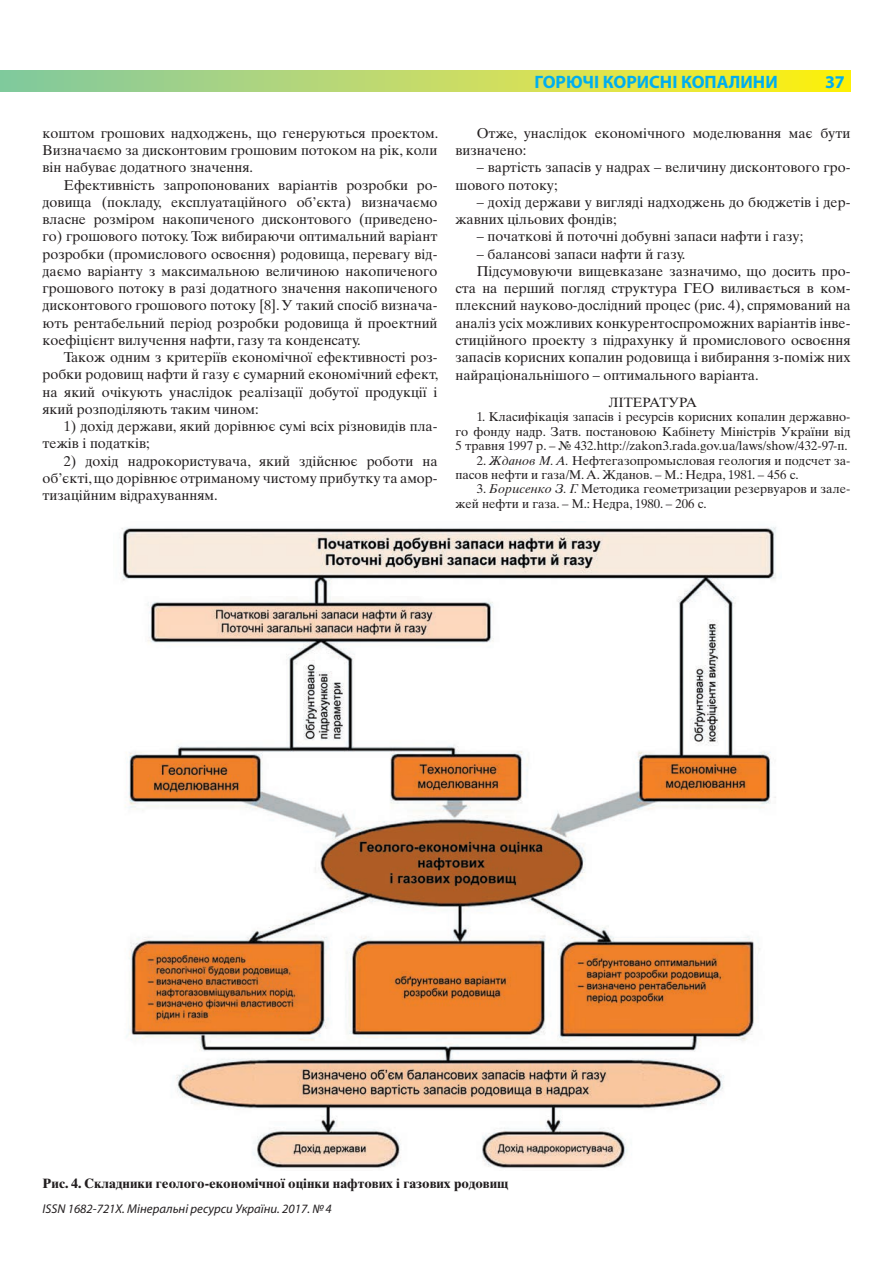
<style>
.page{position:relative;width:893px;height:1263px;background:#fff}
.page>*{position:absolute;margin:0;border:0;box-sizing:border-box;transform-origin:0 0}
.t1{font:700 18px "Myriad Pro";color:#00aeef}
.t2{font:14.25px/17.2px "Times Ten LT Std";color:#231f20;text-align:justify}
.t3{font:700 13.5px "Times Ten LT Std";color:#231f20}
.t4{font:13.5px "Times Ten LT Std";color:#231f20}
.t5{font:12.75px/14.4px "Times Ten LT Std";color:#231f20}
.t6{font:italic 12.75px "Myriad Pro";color:#231f20}
.s1{font-style:italic}
</style>
<div class="page">
<svg style="left:0;top:70px;width:850px;height:21px;background:#c3db62"></svg>
<img style="left:121px;top:527px;width:655px;height:641px">
<p class="t2" style="left:43px;top:124px;width:397px">коштом грошових надходжень, що генеруються проектом.<br>Визначаємо за дисконтовим грошовим потоком на рік, коли він набуває додатного значення.</p>
<p class="t2" style="left:43px;top:176px;width:396px;text-indent:21px">Ефективність запропонованих варіантів розробки ро&shy;довища (покладу, експлуатаційного об’єкта) визначаємо власне розміром накопиченого дисконтового (приведено&shy;го) грошового потоку. Тож вибираючи оптимальний варіант розробки (промислового освоєння) родовища, перевагу від&shy;даємо варіанту з максимальною величиною накопиченого грошового потоку в разі додатного значення накопиченого дисконтового грошового потоку [8]. У такий спосіб визнача&shy;ють рентабельний період розробки родовища й проектний коефіцієнт вилучення нафти, газу та конденсату.</p>
<p class="t2" style="left:43px;top:349px;width:397px;text-indent:21px">Також одним з критеріїв економічної ефективності роз&shy;робки родовищ нафти й газу є сумарний економічний ефект, на який очікують унаслідок реалізації добутої продукції і який розподіляють таким чином:</p>
<p class="t2" style="left:43px;top:418px;width:396px;text-indent:21px">1) дохід держави, який дорівнює сумі всіх різновидів пла&shy;тежів і податків;</p>
<p class="t2" style="left:43px;top:452px;width:396px;text-indent:21px">2) дохід надрокористувача, який здійснює роботи на об’єкті, що дорівнює отриманому чистому прибутку та амор&shy;тизаційним відрахуванням.</p>
<p class="t1" style="left:534px;top:72px;width:245px">ГОРЮЧІ КОРИСНІ КОПАЛИНИ</p>
<p class="t1" style="left:825px;top:72px;width:21px">37</p>
<p class="t2" style="left:455px;top:124px;width:396px;text-indent:21px">Отже, унаслідок економічного моделювання має бути визначено:</p>
<p class="t2" style="left:455px;top:159px;width:396px;text-indent:21px">– вартість запасів у надрах – величину дисконтового гро&shy;шового потоку;</p>
<p class="t2" style="left:455px;top:193px;width:396px;text-indent:21px">– дохід держави у вигляді надходжень до бюджетів і дер&shy;жавних цільових фондів;</p>
<p class="t2" style="left:477px;top:228px;width:328px">– початкові й поточні добувні запаси нафти і газу;</p>
<p class="t2" style="left:477px;top:245px;width:210px">– балансові запаси нафти й газу.</p>
<p class="t2" style="left:477px;top:262px;width:375px">Підсумовуючи вищевказане зазначимо, що досить про-</p>
<p class="t2" style="left:455px;top:280px;width:396px">ста на перший погляд структура ГЕО виливається в ком-</p>
<p class="t2" style="left:455px;top:297px;width:396px">плексний науково-дослідний процес (рис. 4), спрямований на</p>
<p class="t2" style="left:455px;top:314px;width:396px">аналіз усіх можливих конкурентоспроможних варіантів інве-</p>
<p class="t2" style="left:455px;top:331px;width:396px">стиційного проекту з підрахунку й промислового освоєння</p>
<p class="t2" style="left:455px;top:349px;width:396px">запасів корисних копалин родовища і вибирання з-поміж них</p>
<p class="t2" style="left:455px;top:366px;width:305px">найраціональнішого – оптимального варіанта.</p>
<p class="t4" style="left:609px;top:394px;width:90px">ЛІТЕРАТУРА</p>
<p class="t5" style="left:455px;top:410px;width:396px;text-align:justify;text-indent:21px">1. Класифікація запасів і ресурсів корисних копалин державно&shy;го фонду надр. Затв. постановою Кабінету Міністрів України від 5 травня 1997 р. – № 432.http://zakon3.rada.gov.ua/laws/show/432-97-п.</p>
<p class="t5" style="left:455px;top:453px;width:396px;text-indent:21px">2. <span class="s1">Жданов М. А.</span> Нефтегазопромысловая геология и подсчет за&shy;пасов нефти и газа/М. А. Жданов. – М.: Недра, 1981. – 456 с.</p>
<p class="t5" style="left:455px;top:482px;width:396px;text-indent:21px">3. <span class="s1">Борисенко З. Г.</span> Методика геометризации резервуаров и зале&shy;жей нефти и газа. – М.: Недра, 1980. – 206 с.</p>
<p class="t3" style="left:43px;top:1175px;width:467px">Рис. 4. Складники геолого-економічної оцінки нафтових і газових родовищ</p>
<p class="t6" style="left:43px;top:1202px;width:291px">ISSN 1682-721X. Мінеральні ресурси України. 2017. № 4</p>
</div>
